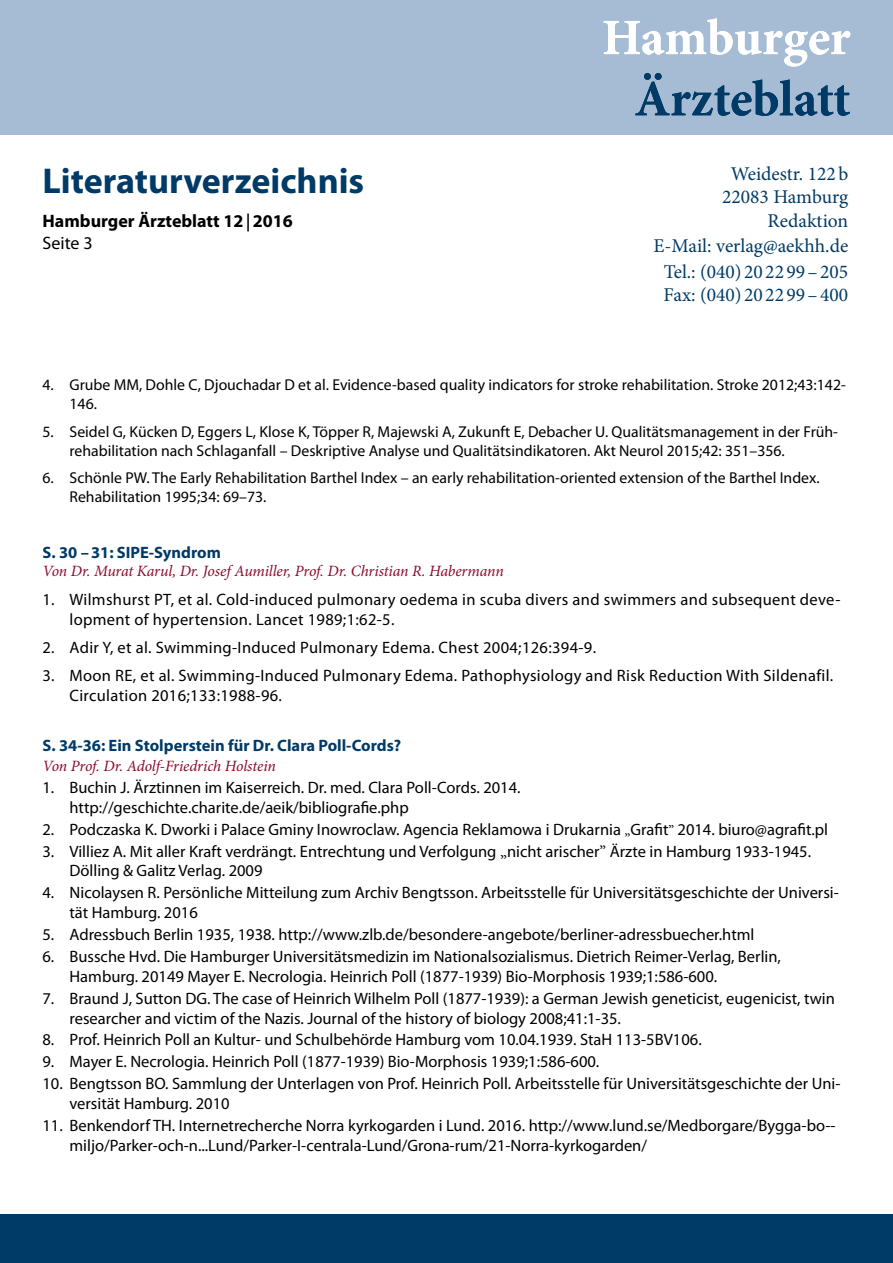
<style>
.page{position:relative;width:893px;height:1263px;background:#fff}
.page>*{position:absolute;margin:0;border:0;box-sizing:border-box;transform-origin:0 0}
.t1{font:700 51px "Minion Pro";letter-spacing:-.005em;color:#003a66}
.t2{font:700 51px "Minion Pro";letter-spacing:-.005em;color:#fff}
.t3{font:700 36px "Myriad Pro";color:#003a66}
.t4{font:19.5px/23.4px "Minion Pro";color:#003a66;text-align:right}
.t5{font:700 18px/21.6px "Myriad Pro";color:#000}
.t6{font:16.5px/19.8px "Myriad Pro";color:#000}
.t7{font:16.5px/19.8px "Myriad Pro";letter-spacing:.02em;color:#000}
.t8{font:700 16.5px "Myriad Pro";color:#003a66}
.t9{font:15.75px/18.9px "Myriad Pro";color:#000}
.t10{font:italic 15.75px "Minion Pro";letter-spacing:-.01em;color:#8c092b}
.s1{font-family:"Minion Pro"}
.s2{font-weight:400}
.s3{font-family:"Minion Pro";font-size:14.25px}
</style>
<div class="page">
<div style="left:0;top:1214px;width:893px;height:49px;background:#003a66"></div>
<div style="left:0;top:0;width:893px;height:135px;background:#a6bcd4"></div>
<h2 class="t3" style="left:43px;top:157px;width:323px">Literaturverzeichnis</h2>
<p class="t5" style="left:43px;top:210px;width:252px">Hamburger Ärzteblatt 12<span class="s1">|</span>2016<br><span class="s2">Seite 3</span></p>
<h1 class="t2" style="left:602px;top:2px;width:250px">Hamburger</h1>
<h1 class="t1" style="left:634px;top:63px;width:217px">Ärzteblatt</h1>
<p class="t4" style="left:722px;top:162px;width:128px">Weidestr. 122b<br>22083 Hamburg<br>Redaktion</p>
<p class="t4" style="left:653px;top:233px;width:196px;line-height:25.5px;text-align:center">E-Mail: verlag@aekhh.de<br>Tel.: (040) 20 22 99–205</p>
<p class="t4" style="left:664px;top:283px;width:186px">Fax: (040) 20 22 99–400</p>
<p class="t9" style="left:70px;top:375px;width:778px;text-indent:-27px">4. Grube MM, Dohle C, Djouchadar D et al. Evidence-based quality indicators for stroke rehabilitation. Stroke 2012;43:142-<br>146.</p>
<p class="t9" style="left:70px;top:422px;width:770px;text-indent:-27px">5. Seidel G, Kücken D, Eggers L, Klose K, Töpper R, Majewski A, Zukunft E, Debacher U. Qualitätsmanagement in der Früh&shy;rehabilitation nach Schlaganfall – Deskriptive Analyse und Qualitätsindikatoren. Akt Neurol 2015;42: 351–356.</p>
<p class="t9" style="left:70px;top:468px;width:752px;text-indent:-27px">6. Schönle PW. The Early Rehabilitation Barthel Index – an early rehabilitation-oriented extension of the Barthel Index.<br>Rehabilitation 1995;34: 69–73.</p>
<p class="t8" style="left:43px;top:541px;width:180px">S. 30 –31: SIPE-Syndrom</p>
<p class="t10" style="left:43px;top:561px;width:463px">Von Dr. Murat Karul, Dr. Josef Aumiller, Prof. Dr. Christian R. Habermann</p>
<p class="t7" style="left:70px;top:589px;width:772px;text-indent:-27px">1. Wilmshurst PT, et al. Cold-induced pulmonary oedema in scuba divers and swimmers and subsequent deve&shy;lopment of hypertension. Lancet 1989;1:62-5.</p>
<p class="t7" style="left:43px;top:637px;width:555px">2. Adir Y, et al. Swimming-Induced Pulmonary Edema. Chest 2004;126:394-9.</p>
<p class="t7" style="left:70px;top:665px;width:765px;text-indent:-27px">3. Moon RE, et al. Swimming-Induced Pulmonary Edema. Pathophysiology and Risk Reduction With Sildenafil.<br>Circulation 2016;133:1988-96.</p>
<p class="t8" style="left:43px;top:735px;width:360px">S. 34-36: Ein Stolperstein für Dr. Clara Poll-Cords?</p>
<p class="t10" style="left:43px;top:755px;width:235px">Von Prof. Dr. Adolf-Friedrich Holstein</p>
<p class="t6" style="left:70px;top:777px;width:453px;text-indent:-27px">1. Buchin J. Ärztinnen im Kaiserreich. Dr. med. Clara Poll-Cords. 2014. http://geschichte.charite.de/aeik/bibliografie.php</p>
<p class="t6" style="left:43px;top:819px;width:787px">2. Podczaska K. Dworki i Palace Gminy Inowroclaw. Agencia Reklamowa i Drukarnia <span class="s3">„</span>Grafit<span class="s3">”</span> 2014. biuro@agrafit.pl</p>
<p class="t6" style="left:70px;top:841px;width:743px;text-indent:-27px">3. Villiez A. Mit aller Kraft verdrängt. Entrechtung und Verfolgung <span class="s1">„</span>nicht arischer<span class="s1">”</span> Ärzte in Hamburg 1933-1945.<br>Dölling &amp; Galitz Verlag. 2009</p>
<p class="t6" style="left:70px;top:883px;width:771px;text-indent:-27px">4. Nicolaysen R. Persönliche Mitteilung zum Archiv Bengtsson. Arbeitsstelle für Universitätsgeschichte der Universi&shy;tät Hamburg. 2016</p>
<p class="t6" style="left:43px;top:924px;width:713px">5. Adressbuch Berlin 1935, 1938. http://www.zlb.de/besondere-angebote/berliner-adressbuecher.html</p>
<p class="t6" style="left:70px;top:946px;width:713px;text-indent:-27px">6. Bussche Hvd. Die Hamburger Universitätsmedizin im Nationalsozialismus. Dietrich Reimer-Verlag, Berlin,<br>Hamburg. 20149 Mayer E. Necrologia. Heinrich Poll (1877-1939) Bio-Morphosis 1939;1:586-600.</p>
<p class="t6" style="left:70px;top:988px;width:767px;text-indent:-27px">7. Braund J, Sutton DG. The case of Heinrich Wilhelm Poll (1877-1939): a German Jewish geneticist, eugenicist, twin researcher and victim of the Nazis. Journal of the history of biology 2008;41:1-35.</p>
<p class="t6" style="left:43px;top:1030px;width:661px">8. Prof. Heinrich Poll an Kultur- und Schulbehörde Hamburg vom 10.04.1939. StaH 113-5BV106.</p>
<p class="t6" style="left:43px;top:1052px;width:558px">9. Mayer E. Necrologia. Heinrich Poll (1877-1939) Bio-Morphosis 1939;1:586-600.</p>
<p class="t6" style="left:70px;top:1073px;width:772px;text-indent:-27px">10. Bengtsson BO. Sammlung der Unterlagen von Prof. Heinrich Poll. Arbeitsstelle für Universitätsgeschichte der Uni&shy;versität Hamburg. 2010</p>
<p class="t6" style="left:70px;top:1115px;width:767px;text-indent:-27px">11. Benkendorf TH. Internetrecherche Norra kyrkogarden i Lund. 2016. http://www.lund.se/Medborgare/Bygga-bo-- miljo/Parker-och-n...Lund/Parker-I-centrala-Lund/Grona-rum/21-Norra-kyrkogarden/</p>
</div>
